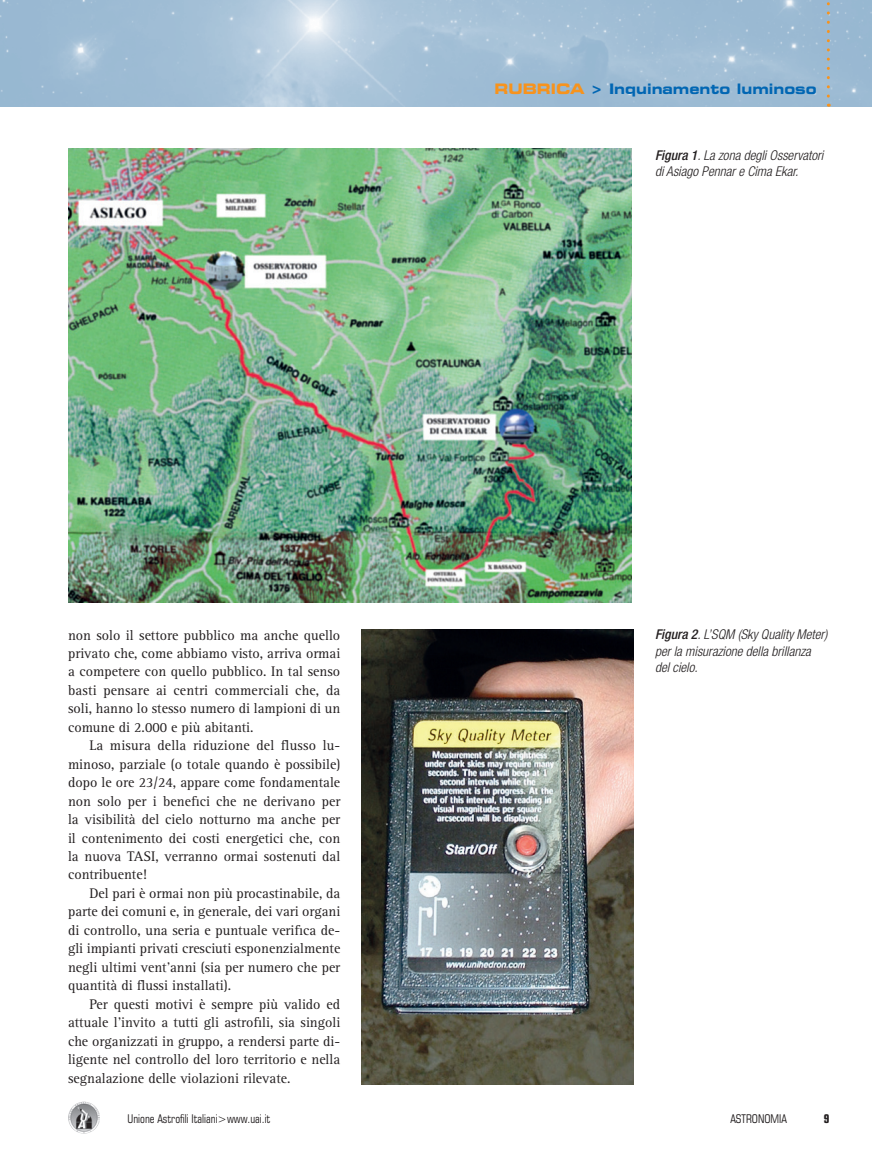
<style>
.page{position:relative;width:872px;height:1157px;background:#fff}
.page>*{position:absolute;margin:0;border:0;box-sizing:border-box;transform-origin:0 0}
.t1{font:14.4px/18.5px "Rotis Serif Std";color:#231f20;text-align:justify}
.t2{font:700 expanded 14.4px "Square 721 BT";color:#0166b3;scale:.94 1}
.t3{font:italic 300 condensed 13.5px/16.5px "Helvetica Neue LT Std";color:#231f20}
.t4{font:condensed 12px "Square 721 BT";color:#231f20;scale:.94 1}
.t5{font:700 condensed 12px "Square 721 BT";color:#231f20;scale:.94 1}
.s1{color:#f7931d}
.s2{font-weight:500}
</style>
<div class="page">
<img style="left:68px;top:1101px;width:32px;height:32px;border-radius:16px">
<img style="left:0;top:0;width:872px;height:106px">
<svg style="left:827px;top:0;width:3px;height:96px"></svg>
<img style="left:68px;top:149px;width:563px;height:454px">
<img style="left:361px;top:629px;width:273px;height:455px">
<p class="t2" style="left:494px;top:80px;width:344px"><span class="s1">RUBRICA</span> &gt; Inquinamento luminoso</p>
<p class="t1" style="left:68px;top:626px;width:274px">non solo il settore pubblico ma anche quello privato che, come abbiamo visto, arriva ormai a competere con quello pubblico. In tal senso basti pensare ai centri commerciali che, da soli, hanno lo stesso numero di lampioni di un comune di 2.000 e più abitanti.</p>
<p class="t1" style="left:68px;top:736px;width:274px;text-indent:21px">La misura della riduzione del flusso lu&shy;minoso, parziale (o totale quando è possibile) dopo le ore 23/24, appare come fondamentale non solo per i benefici che ne derivano per la visibilità del cielo notturno ma anche per il contenimento dei costi energetici che, con la nuova TASI, verranno ormai sostenuti dal contribuente!</p>
<p class="t1" style="left:68px;top:884px;width:274px;text-indent:21px">Del pari è ormai non più procastinabile, da parte dei comuni e, in generale, dei vari organi di controllo, una seria e puntuale verifica de&shy;gli impianti privati cresciuti esponenzialmente negli ultimi vent’anni (sia per numero che per quantità di flussi installati).</p>
<p class="t1" style="left:68px;top:995px;width:274px;text-indent:21px">Per questi motivi è sempre più valido ed attuale l’invito a tutti gli astrofili, sia singoli che organizzati in gruppo, a rendersi parte di&shy;ligente nel controllo del loro territorio e nella segnalazione delle violazioni rilevate.</p>
<p class="t3" style="left:655px;top:147px;width:170px"><span class="s2">Figura 1</span>. La zona degli Osservatori di Asiago Pennar e Cima Ekar.</p>
<p class="t3" style="left:655px;top:626px;width:174px"><span class="s2">Figura 2</span>. L’SQM (Sky Quality Meter) per la misurazione della brillanza del cielo.</p>
<p class="t4" style="left:128px;top:1111px;width:153px">Unione Astrofili Italiani&gt;www.uai.it</p>
<p class="t4" style="left:730px;top:1111px;width:62px">ASTRONOMIA</p>
<p class="t5" style="left:823px;top:1111px;width:8px">9</p>
</div>
